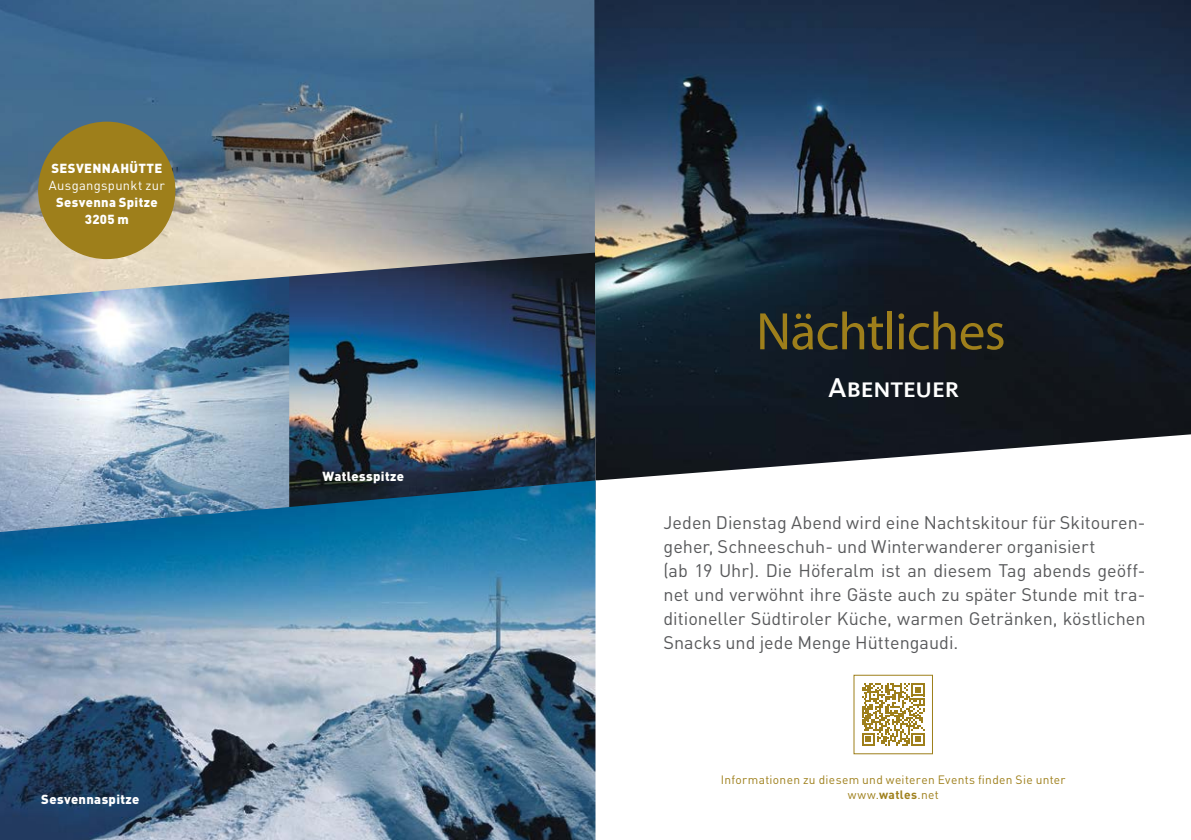
<style>
.page{position:relative;width:1191px;height:840px;background:#fff}
.page>*{position:absolute;margin:0;border:0;box-sizing:border-box;transform-origin:0 0}
.t1{font:53.2px "Myriad Pro";letter-spacing:-.015em;color:#9e7f1b}
.t2{font:28.2px "Kievit Medium SC";letter-spacing:-.005em;color:#fff}
.t3{font:18px/24px "DIN";color:#58595b}
.t4{font:900 13px/16.6px "DIN";letter-spacing:.025em;color:#fff;text-align:center}
.t5{font:13px "DIN";letter-spacing:.025em;color:#fff}
.t6{font:12px/14.4px "DIN";letter-spacing:.025em;color:#9e7f1b;text-align:center}
.s1{font-weight:700}
</style>
<div class="page">
<img style="left:0;top:299px;width:289px;height:181px">
<img style="left:289px;top:299px;width:305px;height:181px">
<img style="left:0;top:0;width:594px;height:299px">
<img style="left:0;top:480px;width:595px;height:359px">
<div style="left:38px;top:122px;width:137px;height:137px;background:#9e7f1b;border-radius:50%"></div>
<img style="left:594px;top:0;width:597px;height:480px">
<svg style="left:862px;top:683px;width:62px;height:62px"></svg>
<p class="t4" style="left:52px;top:160px;width:112px">SESVENNAHÜTTE</p>
<p class="t5" style="left:49px;top:177px;width:117px">Ausgangspunkt zur</p>
<p class="t4" style="left:56px;top:193px;width:103px">Sesvenna Spitze<br>3205 m</p>
<p class="t4" style="left:41px;top:789px;width:100px">Sesvennaspitze</p>
<p class="t4" style="left:322px;top:466px;width:83px">Watlesspitze</p>
<h1 class="t1" style="left:756px;top:298px;width:251px">Nächtliches</h1>
<h2 class="t2" style="left:828px;top:371px;width:132px">Abenteuer</h2>
<p class="t3" style="left:663px;top:509px;width:483px">Jeden Dienstag Abend wird eine Nachtskitour für Skitouren&shy;geher, Schneeschuh- und Winterwanderer organisiert<br>(ab 19 Uhr). Die Höferalm ist an diesem Tag abends geöff&shy;net und verwöhnt ihre Gäste auch zu später Stunde mit tra&shy;ditioneller Südtiroler Küche, warmen Getränken, köstlichen Snacks und jede Menge Hüttengaudi.</p>
<p class="t6" style="left:721px;top:771px;width:346px">Informationen zu diesem und weiteren Events finden Sie unter www.<span class="s1">watles</span>.net</p>
</div>
